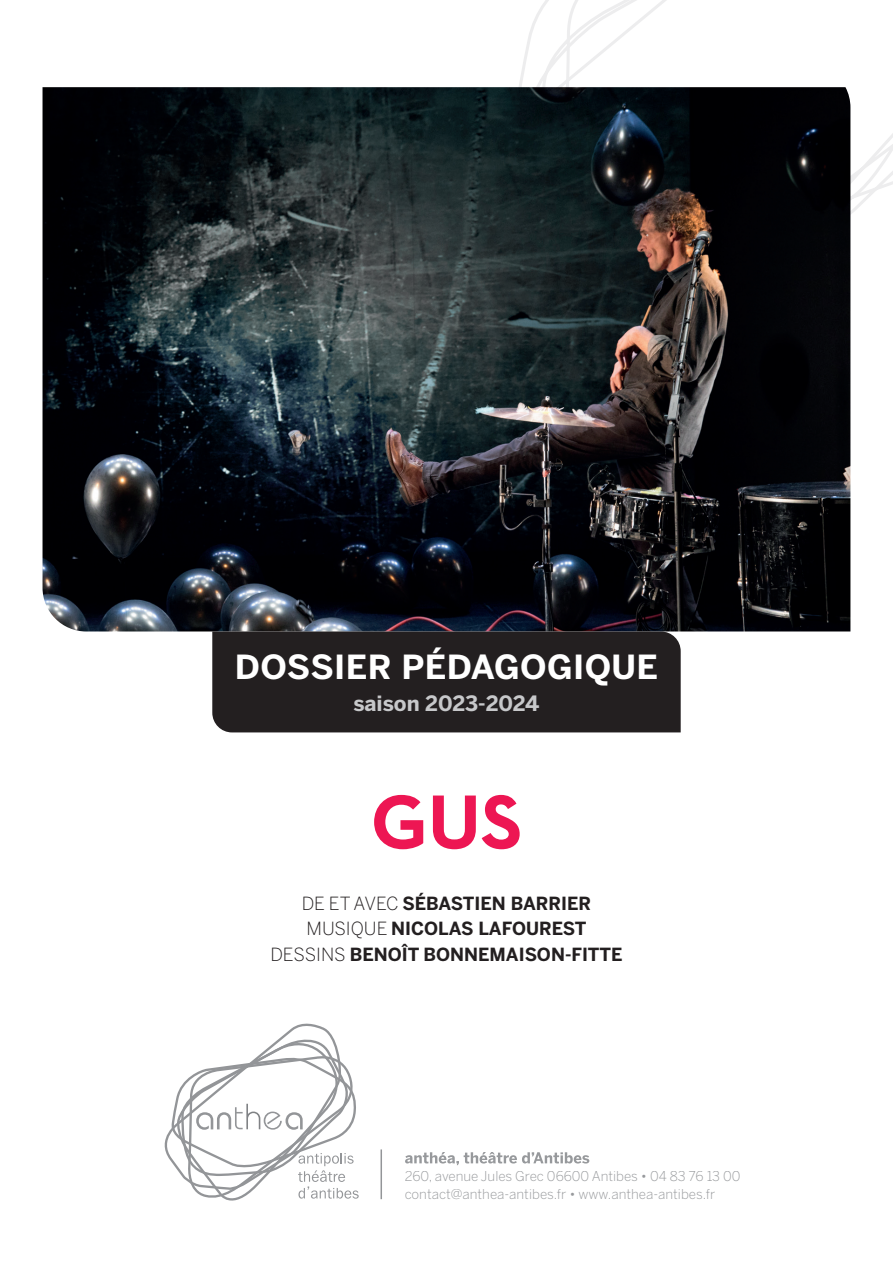
<style>
.page{position:relative;width:893px;height:1263px;background:#fff}
.page>*{position:absolute;margin:0;border:0;box-sizing:border-box;transform-origin:0 0}
.t1{font:700 78px "Neutra Text";color:#ed1653}
.t2{font:700 33px "Benton Sans";letter-spacing:.01em;color:#fff}
.t3{font:700 21px "Benton Sans";letter-spacing:-.01em;color:#c7c8ca}
.t4{font:700 18px/25.5px "Benton Sans";color:#231f20;text-align:center}
.t5{font:300 13.5px/18px "Benton Sans";color:#97999c}
.s1{font-weight:300}
</style>
<div class="page">
<svg style="left:519px;top:0;width:374px;height:360px"></svg>
<img style="left:43px;top:87px;width:807px;height:544px">
<div style="left:212px;top:631px;width:469px;height:101px;background:#231f20"></div>
<svg style="left:164px;top:1023px;width:195px;height:178px"></svg>
<svg style="left:405px;top:1152px;width:184px;height:13px"></svg>
<hr style="left:380px;top:1149px;width:2px;height:50px;background:#939598">
<h2 class="t2" style="left:235px;top:647px;width:425px">DOSSIER PÉDAGOGIQUE</h2>
<h3 class="t3" style="left:353px;top:690px;width:187px">saison 2023-2024</h3>
<h1 class="t1" style="left:370px;top:773px;width:154px">GUS</h1>
<h3 class="t4" style="left:270px;top:890px;width:354px"><span class="s1">DE ET AVEC</span> SÉBASTIEN BARRIER<br><span class="s1">MUSIQUE</span> NICOLAS LAFOUREST<br><span class="s1">DESSINS</span> BENOÎT BONNEMAISON-FITTE</h3>
<p class="t5" style="left:405px;top:1167px;width:337px">260, avenue Jules Grec 06600 Antibes • 04 83 76 13 00 contact@anthea-antibes.fr • www.anthea-antibes.fr</p>
</div>
